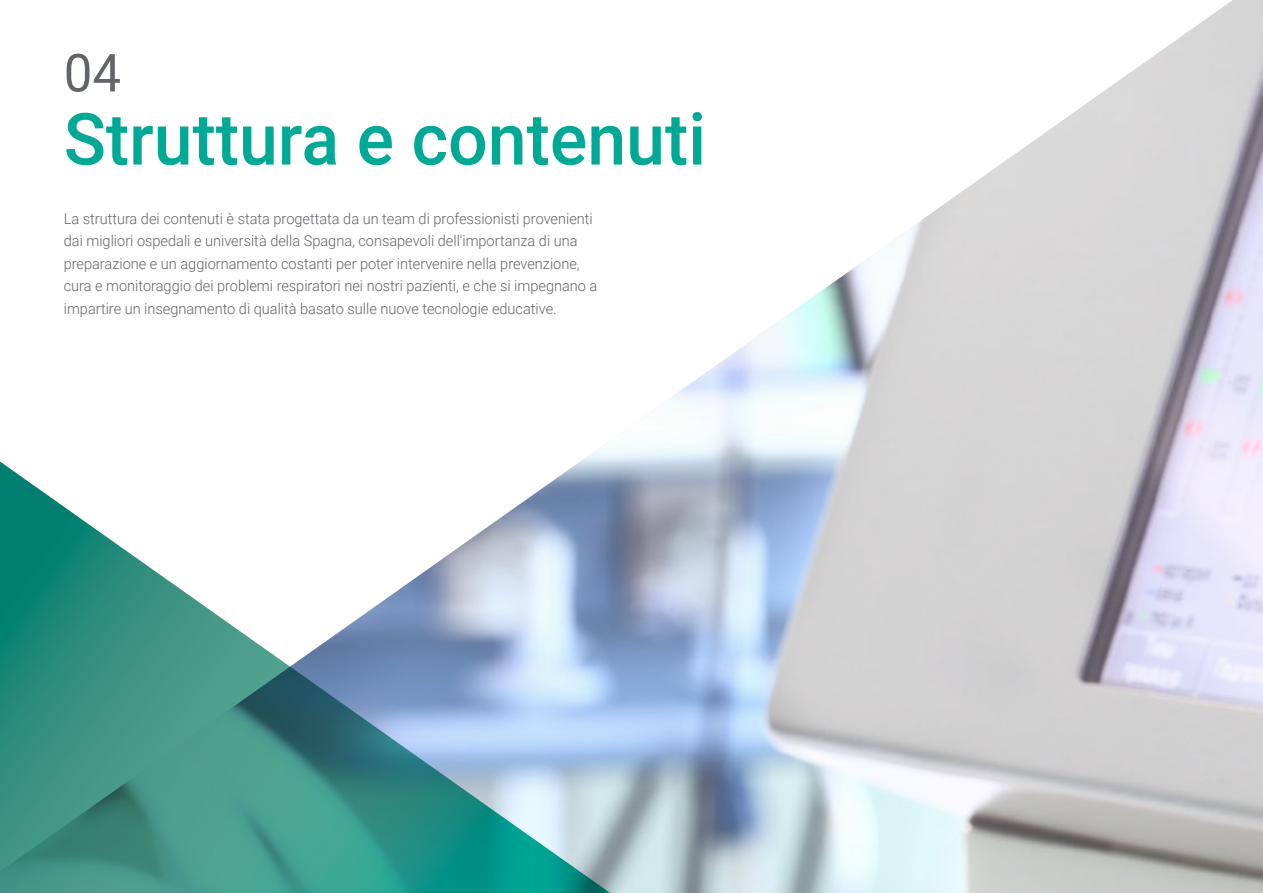
<style>
.page{position:relative;width:1263px;height:893px;background:#fff}
.page>*{position:absolute;margin:0;border:0;box-sizing:border-box;transform-origin:0 0}
.t1{font:500 72px "Roboto";color:#00a996}
.t2{font:52.5px "Roboto";color:#61646a}
.t3{font:300 15px/22.5px "Roboto";color:#61646a}
</style>
<div class="page">
<img style="left:603px;top:0;width:660px;height:893px">
<svg style="left:0;top:446px;width:640px;height:447px"></svg>
<h2 class="t2" style="left:64px;top:36px;width:59px">04</h2>
<h1 class="t1" style="left:64px;top:89px;width:644px">Struttura e contenuti</h1>
<p class="t3" style="left:64px;top:207px;width:535px">La struttura dei contenuti è stata progettata da un team di professionisti provenienti dai migliori ospedali e università della Spagna, consapevoli dell'importanza di una preparazione e un aggiornamento costanti per poter intervenire nella prevenzione, cura e monitoraggio dei problemi respiratori nei nostri pazienti, e che si impegnano a impartire un insegnamento di qualità basato sulle nuove tecnologie educative.</p>
</div>
